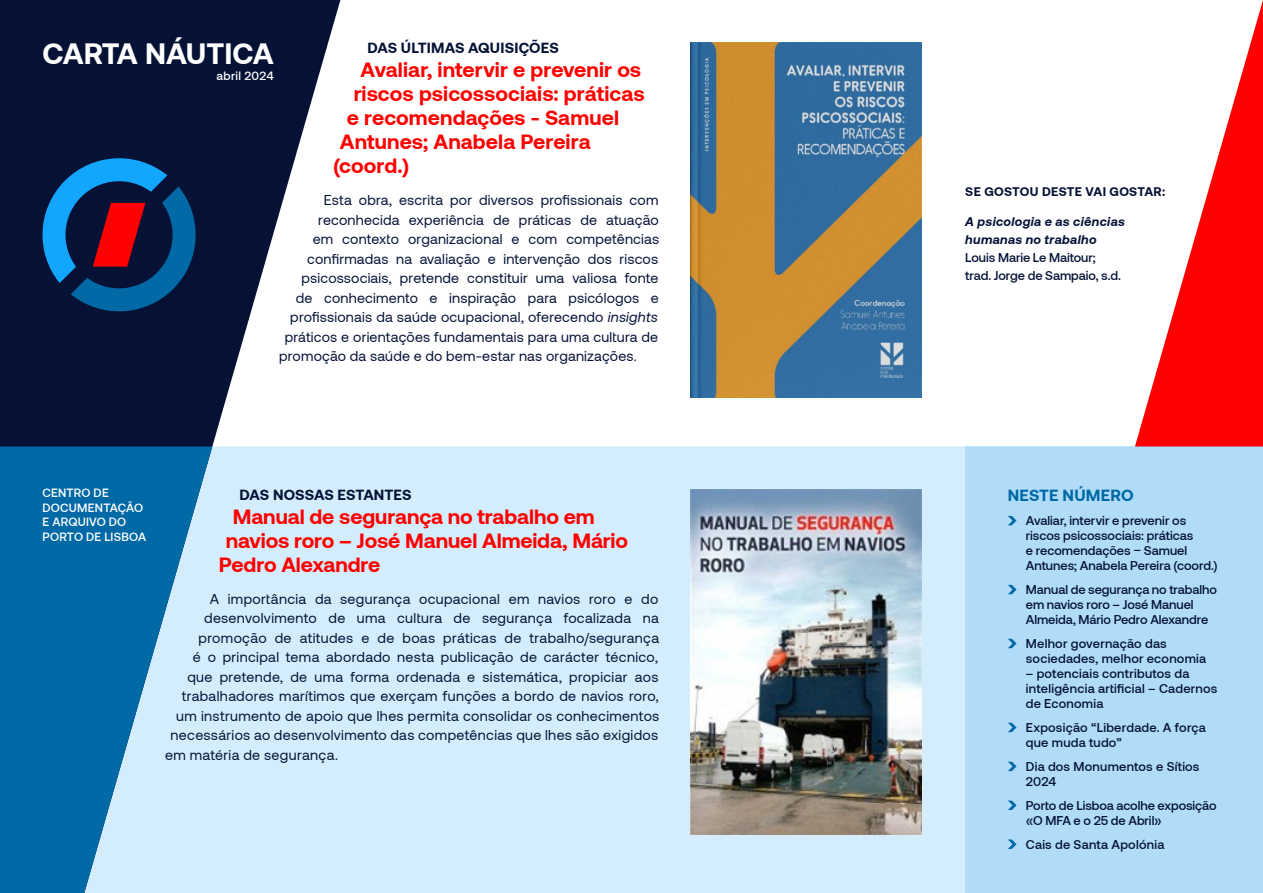
<style>
.page{position:relative;width:1263px;height:893px;background:#fff}
.page>*{position:absolute;margin:0;border:0;box-sizing:border-box;transform-origin:0 0}
.t1{font:700 30px "Aeonik";letter-spacing:-.01em;color:#fff}
.t2{font:700 21px "Aeonik";color:#f00}
.t3{font:700 16.5px "Aeonik";letter-spacing:.015em;color:#0069a6}
.t4{font:700 15px "Aeonik";letter-spacing:.005em;color:#051236}
.t5{font:14.25px "Aeonik";letter-spacing:.02em;color:#051236}
.t6{font:500 12.75px/15px "Aeonik";color:#051236}
.t7{font:500 12.75px/15px "Aeonik";letter-spacing:.02em;color:#051236}
.t8{font:italic 700 12.75px/18px "Aeonik";letter-spacing:.025em;color:#051236}
.t9{font:700 12.75px "Aeonik";letter-spacing:.02em;color:#051236}
.t10{font:500 12px/14.4px "Aeonik";letter-spacing:.02em;color:#fff}
.s1{font-style:italic}
</style>
<div class="page">
<div style="left:340px;top:446px;width:625px;height:447px;background:#d4edfc"></div>
<svg style="left:0;top:0;width:340px;height:893px;fill:#051236"></svg>
<svg style="left:35px;top:151px;width:168px;height:168px;background:#193461"></svg>
<img style="left:690px;top:43px;width:231px;height:355px">
<img style="left:690px;top:489px;width:232px;height:345px">
<svg style="left:0;top:446px;width:212px;height:447px;background:#3f90bf"></svg>
<svg style="left:1135px;top:0;width:128px;height:446px"></svg>
<div style="left:965px;top:446px;width:298px;height:447px;background:#b0dcf9"></div>
<svg style="left:1008px;top:516px;width:8px;height:9px"></svg>
<svg style="left:1008px;top:585px;width:8px;height:9px"></svg>
<svg style="left:1008px;top:639px;width:8px;height:9px"></svg>
<svg style="left:1008px;top:723px;width:8px;height:9px"></svg>
<svg style="left:1008px;top:762px;width:8px;height:9px"></svg>
<svg style="left:1008px;top:801px;width:8px;height:9px"></svg>
<svg style="left:1008px;top:839px;width:8px;height:10px"></svg>
<h1 class="t1" style="left:43px;top:36px;width:233px">CARTA NÁUTICA</h1>
<p class="t10" style="left:216px;top:69px;width:59px">abril 2024</p>
<p class="t4" style="left:367px;top:39px;width:193px">DAS ÚLTIMAS AQUISIÇÕES</p>
<h2 class="t2" style="left:361px;top:58px;width:282px">Avaliar, intervir e prevenir os</h2>
<h2 class="t2" style="left:354px;top:82px;width:292px">riscos psicossociais: práticas</h2>
<h2 class="t2" style="left:347px;top:106px;width:274px">e recomendações - Samuel</h2>
<h2 class="t2" style="left:340px;top:130px;width:252px">Antunes; Anabela Pereira</h2>
<h2 class="t2" style="left:333px;top:154px;width:77px">(coord.)</h2>
<p class="t5" style="left:324px;top:192px;width:336px">Esta obra, escrita por diversos profissionais com</p>
<p class="t5" style="left:318px;top:212px;width:342px">reconhecida experiência de práticas de atuação</p>
<p class="t5" style="left:313px;top:231px;width:348px">em contexto organizacional e com competências</p>
<p class="t5" style="left:307px;top:251px;width:353px">confirmadas na avaliação e intervenção dos riscos</p>
<p class="t5" style="left:301px;top:270px;width:359px">psicossociais, pretende constituir uma valiosa fonte</p>
<p class="t5" style="left:296px;top:290px;width:365px">de conhecimento e inspiração para psicólogos e</p>
<p class="t5" style="left:290px;top:309px;width:369px">profissionais da saúde ocupacional, oferecendo <span class="s1">insights</span></p>
<p class="t5" style="left:285px;top:329px;width:375px">práticos e orientações fundamentais para uma cultura de</p>
<p class="t5" style="left:279px;top:348px;width:359px">promoção da saúde e do bem-estar nas organizações.</p>
<p class="t10" style="left:43px;top:486px;width:105px">CENTRO DE<br>DOCUMENTAÇÃO<br>E ARQUIVO DO<br>PORTO DE LISBOA</p>
<p class="t4" style="left:240px;top:486px;width:173px">DAS NOSSAS ESTANTES</p>
<h2 class="t2" style="left:233px;top:504px;width:363px">Manual de segurança no trabalho em</h2>
<h2 class="t2" style="left:226px;top:528px;width:404px">navios roro – José Manuel Almeida, Mário</h2>
<h2 class="t2" style="left:219px;top:552px;width:163px">Pedro Alexandre</h2>
<p class="t5" style="left:210px;top:591px;width:450px">A importância da segurança ocupacional em navios roro e do</p>
<p class="t5" style="left:204px;top:610px;width:456px">desenvolvimento de uma cultura de segurança focalizada na</p>
<p class="t5" style="left:199px;top:630px;width:462px">promoção de atitudes e de boas práticas de trabalho/segurança</p>
<p class="t5" style="left:193px;top:649px;width:467px">é o principal tema abordado nesta publicação de carácter técnico,</p>
<p class="t5" style="left:187px;top:669px;width:473px">que pretende, de uma forma ordenada e sistemática, propiciar aos</p>
<p class="t5" style="left:182px;top:688px;width:479px">trabalhadores marítimos que exerçam funções a bordo de navios roro,</p>
<p class="t5" style="left:176px;top:708px;width:485px">um instrumento de apoio que lhes permita consolidar os conhecimentos</p>
<p class="t5" style="left:171px;top:727px;width:489px">necessários ao desenvolvimento das competências que lhes são exigidos</p>
<p class="t5" style="left:165px;top:747px;width:174px">em matéria de segurança.</p>
<p class="t9" style="left:965px;top:184px;width:201px">SE GOSTOU DESTE VAI GOSTAR:</p>
<p class="t8" style="left:965px;top:213px;width:161px">A psicologia e as ciências humanas no trabalho</p>
<p class="t6" style="left:965px;top:249px;width:157px;line-height:18px">Louis Marie Le Maitour; trad. Jorge de Sampaio, s.d.</p>
<p class="t3" style="left:1008px;top:485px;width:127px">NESTE NÚMERO</p>
<p class="t6" style="left:1026px;top:513px;width:193px">Avaliar, intervir e prevenir os riscos psicossociais: práticas<br>e recomendações – Samuel<br>Antunes; Anabela Pereira (coord.)</p>
<p class="t6" style="left:1026px;top:582px;width:193px">Manual de segurança no trabalho em navios roro – José Manuel<br>Almeida, Mário Pedro Alexandre</p>
<p class="t7" style="left:1026px;top:636px;width:182px">Melhor governação das sociedades, melhor economia</p>
<p class="t7" style="left:1026px;top:666px;width:193px">– potenciais contributos da inteligência artificial – Cadernos de Economia</p>
<p class="t7" style="left:1026px;top:720px;width:182px">Exposição “Liberdade. A força que muda tudo”</p>
<p class="t7" style="left:1026px;top:759px;width:175px">Dia dos Monumentos e Sítios<br>2024</p>
<p class="t6" style="left:1026px;top:798px;width:192px">Porto de Lisboa acolhe exposição «O MFA e o 25 de Abril»</p>
<p class="t7" style="left:1026px;top:837px;width:140px">Cais de Santa Apolónia</p>
</div>
